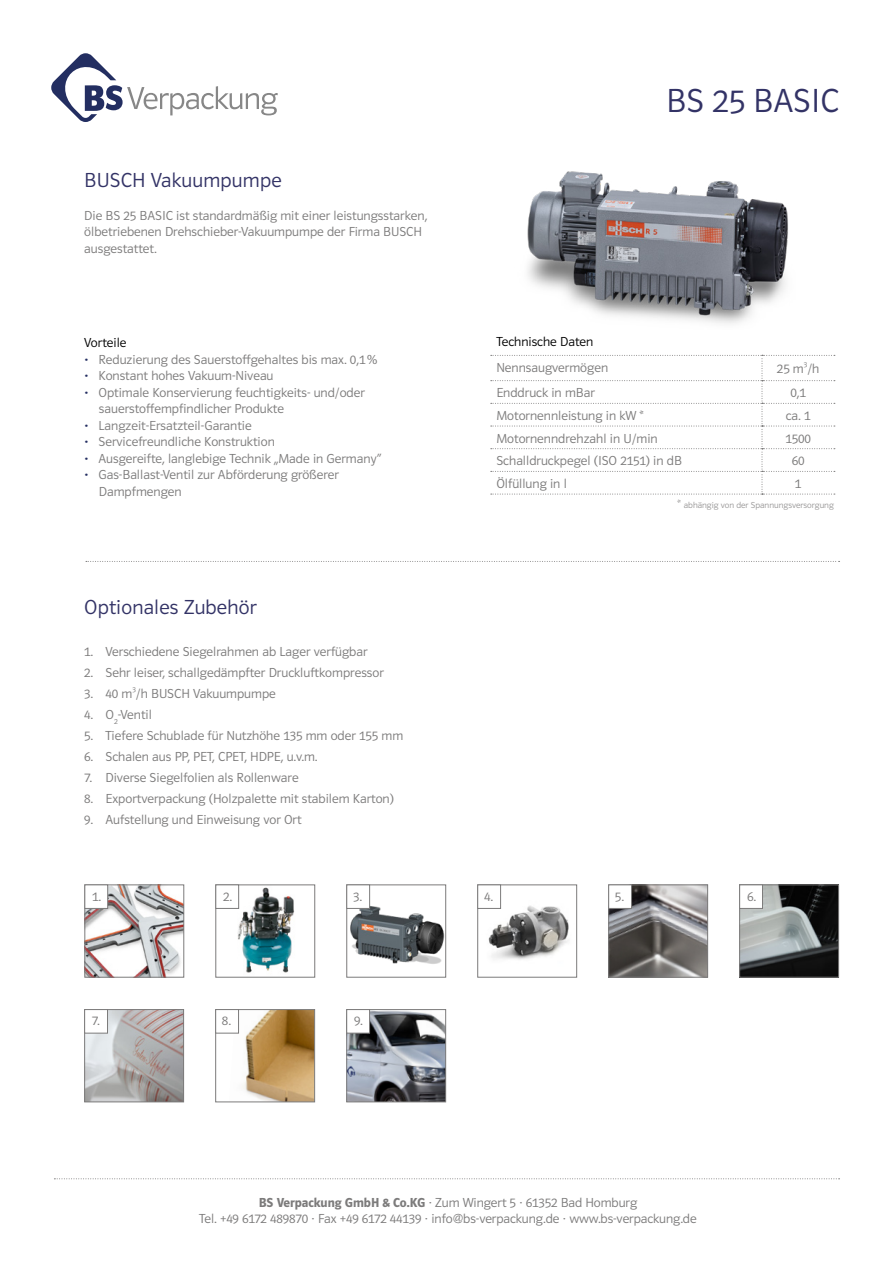
<style>
.page{position:relative;width:893px;height:1263px;background:#fff}
.page>*{position:absolute;margin:0;border:0;box-sizing:border-box;transform-origin:0 0}
.t1{font:34.5px "Polo 11 Leicht";color:#336}
.t2{font:21px "Polo 11 Leicht";letter-spacing:.01em;color:#336}
.t3{font:13.5px/16.5px "Polo 11 Leicht";color:#7c7b7b}
.t4{font:13.5px "Polo 11 Leicht";color:#000}
.t5{font:9px "Polo 11 Leicht";color:#999898}
.s1{color:#232e61}
.s2{font-size:12px}
.s3{font-family:"Polo 11 Halbfett"}
</style>
<div class="page">
<img style="left:741px;top:886px;width:96px;height:89px">
<div style="left:739px;top:884px;width:100px;height:93px;border:1px solid #7c7b7b"></div>
<div style="left:739px;top:884px;width:24px;height:25px;background:#fff;border:1px solid #7c7b7b"></div>
<img style="left:86px;top:886px;width:96px;height:89px">
<div style="left:84px;top:884px;width:100px;height:93px;border:1px solid #7c7b7b"></div>
<div style="left:84px;top:884px;width:24px;height:25px;background:#fff;border:1px solid #7c7b7b"></div>
<img style="left:86px;top:1011px;width:96px;height:89px">
<div style="left:84px;top:1009px;width:100px;height:93px;border:1px solid #7c7b7b"></div>
<div style="left:84px;top:1009px;width:24px;height:24px;background:#fff;border:1px solid #7c7b7b"></div>
<svg style="left:54px;top:1178px;width:786px;height:1px"></svg>
<img style="left:348px;top:1011px;width:96px;height:89px">
<div style="left:346px;top:1009px;width:100px;height:93px;border:1px solid #7c7b7b"></div>
<div style="left:346px;top:1009px;width:24px;height:24px;background:#fff;border:1px solid #7c7b7b"></div>
<svg style="left:51px;top:53px;width:227px;height:69px"></svg>
<img style="left:229px;top:1011px;width:84px;height:89px">
<div style="left:215px;top:1009px;width:100px;height:93px;border:1px solid #7c7b7b"></div>
<div style="left:215px;top:1009px;width:24px;height:24px;background:#fff;border:1px solid #7c7b7b"></div>
<svg style="left:491px;top:355px;width:344px;height:140px"></svg>
<svg style="left:86px;top:561px;width:754px;height:1px"></svg>
<img style="left:527px;top:171px;width:261px;height:153px">
<img style="left:238px;top:886px;width:57px;height:87px">
<div style="left:215px;top:884px;width:100px;height:93px;border:1px solid #7c7b7b"></div>
<div style="left:215px;top:884px;width:24px;height:25px;background:#fff;border:1px solid #7c7b7b"></div>
<img style="left:350px;top:901px;width:94px;height:63px">
<div style="left:346px;top:884px;width:100px;height:93px;border:1px solid #7c7b7b"></div>
<div style="left:346px;top:884px;width:24px;height:25px;background:#fff;border:1px solid #7c7b7b"></div>
<img style="left:488px;top:886px;width:81px;height:74px">
<div style="left:477px;top:884px;width:100px;height:93px;border:1px solid #7c7b7b"></div>
<div style="left:477px;top:884px;width:24px;height:25px;background:#fff;border:1px solid #7c7b7b"></div>
<img style="left:610px;top:886px;width:96px;height:89px">
<div style="left:608px;top:884px;width:100px;height:93px;border:1px solid #7c7b7b"></div>
<div style="left:608px;top:884px;width:24px;height:25px;background:#fff;border:1px solid #7c7b7b"></div>
<h2 class="t2" style="left:84px;top:169px;width:199px">BUSCH Vakuumpumpe</h2>
<p class="t3" style="left:84px;top:207px;width:345px">Die BS 25 BASIC ist standardmäßig mit einer leistungsstarken, ölbetriebenen Drehschieber-Vakuumpumpe der Firma BUSCH ausgestattet.</p>
<p class="t4" style="left:84px;top:336px;width:44px">Vorteile</p>
<p class="t3" style="left:84px;top:351px;width:294px"><span class="s1">•</span> Reduzierung des Sauerstoffgehaltes bis max. 0,1%</p>
<p class="t3" style="left:84px;top:368px;width:191px"><span class="s1">•</span> Konstant hohes Vakuum-Niveau</p>
<p class="t3" style="left:99px;top:384px;width:268px;text-indent:-15px"><span class="s1">•</span> Optimale Konservierung feuchtigkeits- und/oder sauerstoffempfindlicher Produkte</p>
<p class="t3" style="left:84px;top:417px;width:169px"><span class="s1">•</span> Langzeit-Ersatzteil-Garantie</p>
<p class="t3" style="left:84px;top:434px;width:192px"><span class="s1">•</span> Servicefreundliche Konstruktion</p>
<p class="t3" style="left:84px;top:450px;width:299px"><span class="s1">•</span> Ausgereifte, langlebige Technik „Made in Germany“</p>
<p class="t3" style="left:99px;top:467px;width:242px;text-indent:-15px"><span class="s1">•</span> Gas-Ballast-Ventil zur Abförderung größerer<br>Dampfmengen</p>
<h2 class="t2" style="left:84px;top:596px;width:174px">Optionales Zubehör</h2>
<p class="t3" style="left:84px;top:643px;width:285px">1. Verschiedene Siegelrahmen ab Lager verfügbar</p>
<p class="t3" style="left:84px;top:664px;width:301px">2. Sehr leiser, schallgedämpfter Druckluftkompressor</p>
<p class="t3" style="left:84px;top:685px;width:193px">3. 40 m<sup>3</sup>/h BUSCH Vakuumpumpe</p>
<p class="t3" style="left:84px;top:706px;width:69px">4. O<sub>2</sub>-Ventil</p>
<p class="t3" style="left:84px;top:727px;width:321px">5. Tiefere Schublade für Nutzhöhe 135 mm oder 155 mm</p>
<p class="t3" style="left:84px;top:748px;width:235px">6. Schalen aus PP, PET, CPET, HDPE, u.v.m.</p>
<p class="t3" style="left:84px;top:769px;width:216px">7. Diverse Siegelfolien als Rollenware</p>
<p class="t3" style="left:84px;top:790px;width:311px">8. Exportverpackung (Holzpalette mit stabilem Karton)</p>
<p class="t3" style="left:84px;top:811px;width:219px">9. Aufstellung und Einweisung vor Ort</p>
<h1 class="t1" style="left:666px;top:82px;width:174px">BS 25 BASIC</h1>
<p class="t4" style="left:496px;top:334px;width:98px">Technische Daten</p>
<p class="t3" style="left:496px;top:359px;width:113px">Nennsaugvermögen</p>
<p class="t3" style="left:777px;top:361px;width:44px">25 m<sup>3</sup>/h</p>
<p class="t3" style="left:496px;top:385px;width:100px">Enddruck in mBar</p>
<p class="t3" style="left:790px;top:385px;width:17px">0,1</p>
<p class="t3" style="left:496px;top:407px;width:148px">Motornennleistung in kW *</p>
<p class="t3" style="left:786px;top:407px;width:26px">ca. 1</p>
<p class="t3" style="left:496px;top:430px;width:163px">Motornenndrehzahl in U/min</p>
<p class="t3" style="left:785px;top:430px;width:27px">1500</p>
<p class="t3" style="left:496px;top:453px;width:187px">Schalldruckpegel (ISO 2151) in dB</p>
<p class="t3" style="left:792px;top:453px;width:14px">60</p>
<p class="t3" style="left:496px;top:475px;width:72px">Ölfüllung in l</p>
<p class="t3" style="left:795px;top:475px;width:8px">1</p>
<p class="t5" style="left:678px;top:500px;width:158px"><span class="s2">*</span> abhängig von der Spannungsversorgung</p>
<p class="t3" style="left:92px;top:888px;width:11px">1.</p>
<p class="t3" style="left:747px;top:888px;width:11px">6.</p>
<p class="t3" style="left:223px;top:888px;width:11px">2.</p>
<p class="t3" style="left:353px;top:888px;width:11px">3.</p>
<p class="t3" style="left:484px;top:888px;width:11px">4.</p>
<p class="t3" style="left:615px;top:888px;width:11px">5.</p>
<p class="t3" style="left:92px;top:1012px;width:9px">7.</p>
<p class="t3" style="left:354px;top:1012px;width:10px">9.</p>
<p class="t3" style="left:222px;top:1012px;width:11px">8.</p>
<p class="t3" style="left:199px;top:1194px;width:499px;text-align:center"><span class="s3">BS Verpackung GmbH &amp; Co.KG</span> · Zum Wingert 5 · 61352 Bad Homburg<br>Tel. +49 6172 489870 · Fax +49 6172 44139 · info@bs-verpackung.de · www.bs-verpackung.de</p>
</div>
